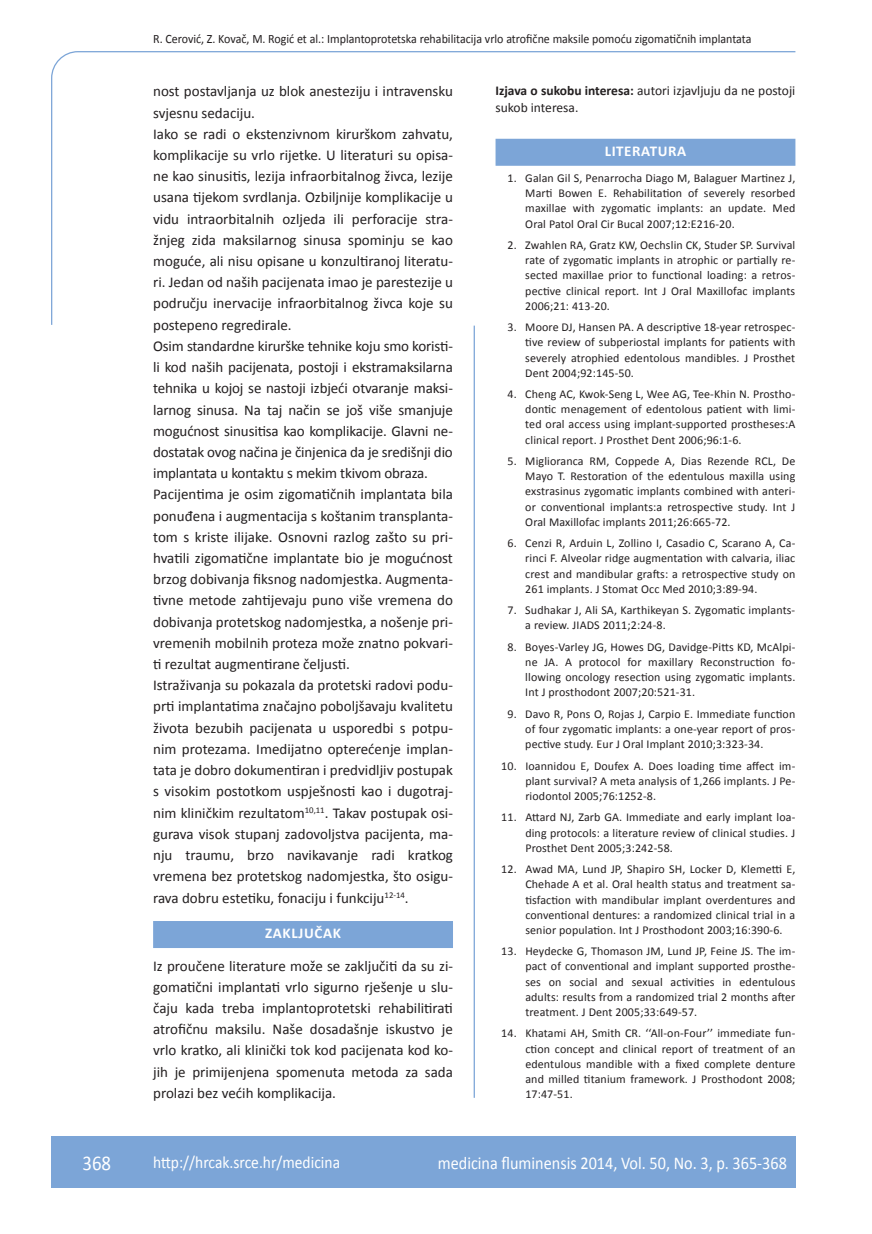
<style>
.page{position:relative;width:872px;height:1234px;background:#fff}
.page>*{position:absolute;margin:0;border:0;box-sizing:border-box;transform-origin:0 0}
.t1{font:21px "Calibri";color:#fff;scale:.9 1}
.t2{font:18px "Calibri";color:#fff;scale:.9 1}
.t3{font:17.25px "Calibri";color:#fff;scale:.9 1}
.t4{font:15px/21.1px "Calibri";color:#231f20}
.t5{font:700 15px "Calibri";letter-spacing:.04em;color:#fff}
.t6{font:13.5px/16.6px "Calibri";color:#231f20}
.t7{font:12.75px "Calibri";color:#231f20;scale:.94 1}
.t8{font:12px/15.1px "Calibri";letter-spacing:.01em;color:#231f20;text-align:justify}
.s1{font-weight:700}
</style>
<div class="page">
<svg style="left:51px;top:51px;width:745px;height:274px"></svg>
<hr style="left:473px;top:325px;width:2px;height:772px;background:#7ca5d7">
<div style="left:51px;top:1135px;width:744px;height:51px;background:#7ca5d7"></div>
<div style="left:153px;top:920px;width:300px;height:27px;background:#7ca5d7"></div>
<div style="left:495px;top:139px;width:300px;height:27px;background:#7ca5d7"></div>
<p class="t7" style="left:153px;top:30px;width:638px">R. Cerović, Z. Kovač, M. Rogić et al.: Implantoprotetska rehabilitacija vrlo atrofične maksile pomoću zigomatičnih implantata</p>
<p class="t4" style="left:153px;top:80px;width:301px">nost postavljanja uz blok anesteziju i intravensku svjesnu sedaciju.<br>Iako se radi o ekstenzivnom kirurškom zahvatu, komplikacije su vrlo rijetke. U literaturi su opisa&shy;ne kao sinusitis, lezija infraorbitalnog živca, lezije usana tijekom svrdlanja. Ozbiljnije komplikacije u vidu intraorbitalnih ozljeda ili perforacije stra&shy;žnjeg zida maksilarnog sinusa spominju se kao moguće, ali nisu opisane u konzultiranoj literatu&shy;ri. Jedan od naših pacijenata imao je parestezije u području inervacije infraorbitalnog živca koje su postepeno regredirale.<br>Osim standardne kirurške tehnike koju smo koristi&shy;li kod naših pacijenata, postoji i ekstramaksilarna tehnika u kojoj se nastoji izbjeći otvaranje maksi&shy;larnog sinusa. Na taj način se još više smanjuje mogućnost sinusitisa kao komplikacije. Glavni ne&shy;dostatak ovog načina je činjenica da je središnji dio implantata u kontaktu s mekim tkivom obraza.<br>Pacijentima je osim zigomatičnih implantata bila ponuđena i augmentacija s koštanim transplanta&shy;tom s kriste ilijake. Osnovni razlog zašto su pri&shy;hvatili zigomatične implantate bio je mogućnost brzog dobivanja fiksnog nadomjestka. Augmenta&shy;tivne metode zahtijevaju puno više vremena do dobivanja protetskog nadomjestka, a nošenje pri&shy;vremenih mobilnih proteza može znatno pokvari&shy;ti rezultat augmentirane čeljusti.<br>Istraživanja su pokazala da protetski radovi podu&shy;prti implantatima značajno poboljšavaju kvalitetu života bezubih pacijenata u usporedbi s potpu&shy;nim protezama. Imedijatno opterećenje implan&shy;tata je dobro dokumentiran i predvidljiv postupak s visokim postotkom uspješnosti kao i dugotraj&shy;nim kliničkim rezultatom<sup>10,11</sup>. Takav postupak osi&shy;gurava visok stupanj zadovoljstva pacijenta, ma&shy;nju traumu, brzo navikavanje radi kratkog vremena bez protetskog nadomjestka, što osigu&shy;rava dobru estetiku, fonaciju i funkciju<sup>12-14</sup>.</p>
<p class="t5" style="left:265px;top:923px;width:77px">ZAKLJUČAK</p>
<p class="t4" style="left:153px;top:954px;width:301px;text-align:justify">Iz proučene literature može se zaključiti da su zi&shy;gomatični implantati vrlo sigurno rješenje u slu&shy;čaju kada treba implantoprotetski rehabilitirati atrofičnu maksilu. Naše dosadašnje iskustvo je vrlo kratko, ali klinički tok kod pacijenata kod ko&shy;jih je primijenjena spomenuta metoda za sada prolazi bez većih komplikacija.</p>
<p class="t6" style="left:495px;top:82px;width:301px"><span class="s1">Izjava o sukobu interesa:</span> autori izjavljuju da ne postoji sukob interesa.</p>
<p class="t5" style="left:604px;top:142px;width:83px">LITERATURA</p>
<p class="t8" style="left:525px;top:170px;width:271px;text-indent:-18px">1. Galan Gil S, Penarrocha Diago M, Balaguer Martinez J, Marti Bowen E. Rehabilitation of severely resorbed maxillae with zygomatic implants: an update. Med Oral Patol Oral Cir Bucal 2007;12:E216-20.</p>
<p class="t8" style="left:525px;top:237px;width:271px;text-indent:-18px">2. Zwahlen RA, Gratz KW, Oechslin CK, Studer SP. Survival rate of zygomatic implants in atrophic or partially re&shy;sected maxillae prior to functional loading: a retros&shy;pective clinical report. Int J Oral Maxillofac implants 2006;21: 413-20.</p>
<p class="t8" style="left:525px;top:319px;width:271px;text-indent:-18px">3. Moore DJ, Hansen PA. A descriptive 18-year retrospec&shy;tive review of subperiostal implants for patients with severely atrophied edentolous mandibles. J Prosthet Dent 2004;92:145-50.</p>
<p class="t8" style="left:525px;top:386px;width:271px;text-indent:-18px">4. Cheng AC, Kwok-Seng L, Wee AG, Tee-Khin N. Prostho&shy;dontic menagement of edentolous patient with limi&shy;ted oral access using implant-supported prostheses:A clinical report. J Prosthet Dent 2006;96:1-6.</p>
<p class="t8" style="left:525px;top:453px;width:271px;text-indent:-18px">5. Miglioranca RM, Coppede A, Dias Rezende RCL, De Mayo T. Restoration of the edentulous maxilla using exstrasinus zygomatic implants combined with anteri&shy;or conventional implants:a retrospective study. Int J Oral Maxillofac implants 2011;26:665-72.</p>
<p class="t8" style="left:525px;top:535px;width:271px;text-indent:-18px">6. Cenzi R, Arduin L, Zollino I, Casadio C, Scarano A, Ca&shy;rinci F. Alveolar ridge augmentation with calvaria, iliac crest and mandibular grafts: a retrospective study on 261 implants. J Stomat Occ Med 2010;3:89-94.</p>
<p class="t8" style="left:525px;top:602px;width:271px;text-indent:-18px">7. Sudhakar J, Ali SA, Karthikeyan S. Zygomatic implants&shy;a review. JIADS 2011;2:24-8.</p>
<p class="t8" style="left:525px;top:638px;width:271px;text-indent:-18px">8. Boyes-Varley JG, Howes DG, Davidge-Pitts KD, McAlpi&shy;ne JA. A protocol for maxillary Reconstruction fo&shy;llowing oncology resection using zygomatic implants.<br>Int J prosthodont 2007;20:521-31.</p>
<p class="t8" style="left:525px;top:705px;width:271px;text-indent:-18px">9. Davo R, Pons O, Rojas J, Carpio E. Immediate function of four zygomatic implants: a one-year report of pros&shy;pective study. Eur J Oral Implant 2010;3:323-34.</p>
<p class="t8" style="left:525px;top:757px;width:272px;text-indent:-24px">10. Ioannidou E, Doufex A. Does loading time affect im&shy;plant survival? A meta analysis of 1,266 implants. J Pe&shy;riodontol 2005;76:1252-8.</p>
<p class="t8" style="left:525px;top:809px;width:271px;text-indent:-24px">11. Attard NJ, Zarb GA. Immediate and early implant loa&shy;ding protocols: a literature review of clinical studies. J Prosthet Dent 2005;3:242-58.</p>
<p class="t8" style="left:525px;top:860px;width:272px;text-indent:-24px">12. Awad MA, Lund JP, Shapiro SH, Locker D, Klemetti E, Chehade A et al. Oral health status and treatment sa&shy;tisfaction with mandibular implant overdentures and conventional dentures: a randomized clinical trial in a senior population. Int J Prosthodont 2003;16:390-6.</p>
<p class="t8" style="left:525px;top:942px;width:271px;text-indent:-24px">13. Heydecke G, Thomason JM, Lund JP, Feine JS. The im&shy;pact of conventional and implant supported prosthe&shy;ses on social and sexual activities in edentulous adults: results from a randomized trial 2 months after treatment. J Dent 2005;33:649-57.</p>
<p class="t8" style="left:525px;top:1025px;width:272px;text-indent:-24px">14. Khatami AH, Smith CR. ‘‘All-on-Four’’ immediate fun&shy;ction concept and clinical report of treatment of an edentulous mandible with a fixed complete denture and milled titanium framework. J Prosthodont 2008; 17:47-51.</p>
<h1 class="t1" style="left:82px;top:1149px;width:33px">368</h1>
<h3 class="t3" style="left:153px;top:1150px;width:209px">http://hrcak.srce.hr/medicina</h3>
<h2 class="t2" style="left:438px;top:1151px;width:389px">medicina fluminensis 2014, Vol. 50, No. 3, p. 365-368</h2>
</div>
